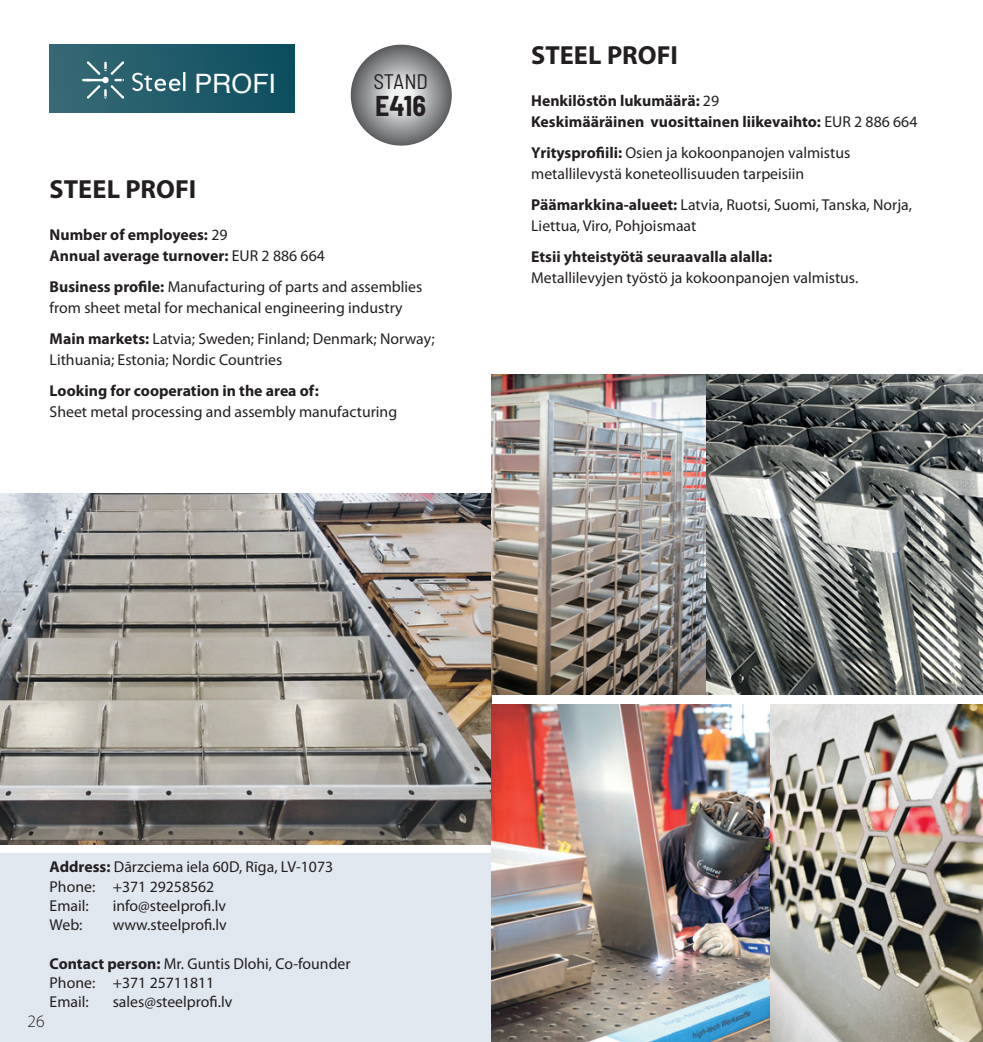
<style>
.page{position:relative;width:983px;height:1042px;background:#fff}
.page>*{position:absolute;margin:0;border:0;box-sizing:border-box;transform-origin:0 0}
.t1{font:700 semi-condensed 28px "Barlow";color:#231f20}
.t2{font:26.6px "Helvetica";color:#2c2e35}
.t3{font:26.6px "Helvetica";color:#fefefe}
.t4{font:700 26.25px "Myriad Pro";color:#231f20}
.t5{font:semi-condensed 21px "Barlow";letter-spacing:-.01em;color:#231f20}
.t6{font:300 17.5px "Myriad Pro";color:#231f20}
.t7{font:15.75px/21px "Myriad Pro";color:#231f20}
.t8{font:700 15.75px/21px "Myriad Pro";color:#231f20}
.s1{font-weight:400}
.s2{font-weight:700}
</style>
<div class="page">
<div style="left:0;top:853px;width:491px;height:189px;background:#e1e7ef"></div>
<div style="left:50px;top:45px;width:244px;height:68px;background:linear-gradient(to right,#386a76,#0c4e5e)"></div>
<svg style="left:82px;top:61px;width:42px;height:38px"></svg>
<svg style="left:132px;top:72px;width:53px;height:19px"></svg>
<svg style="left:350px;top:45px;width:101px;height:101px"></svg>
<img style="left:0;top:493px;width:491px;height:351px">
<img style="left:491px;top:704px;width:491px;height:338px">
<img style="left:491px;top:374px;width:491px;height:320px">
<h2 class="t3" style="left:194px;top:63px;width:83px">PROFI</h2>
<h3 class="t5" style="left:373px;top:68px;width:56px">STAND</h3>
<h1 class="t1" style="left:375px;top:89px;width:52px">E416</h1>
<h3 class="t4" style="left:50px;top:172px;width:148px">STEEL PROFI</h3>
<p class="t8" style="left:50px;top:224px;width:276px">Number of employees: <span class="s1">29<br></span>Annual average turnover: <span class="s1">EUR 2 886 664</span></p>
<p class="t7" style="left:50px;top:276px;width:374px"><span class="s2">Business profile:</span> Manufacturing of parts and assemblies from sheet metal for mechanical engineering industry</p>
<p class="t7" style="left:50px;top:328px;width:386px"><span class="s2">Main markets:</span> Latvia; Sweden; Finland; Denmark; Norway;<br>Lithuania; Estonia; Nordic Countries</p>
<p class="t8" style="left:50px;top:380px;width:270px">Looking for cooperation in the area of:</p>
<p class="t7" style="left:50px;top:401px;width:349px">Sheet metal processing and assembly manufacturing</p>
<h3 class="t4" style="left:531px;top:38px;width:148px">STEEL PROFI</h3>
<p class="t8" style="left:531px;top:90px;width:387px">Henkilöstön lukumäärä: <span class="s1">29<br></span>Keskimääräinen vuosittainen liikevaihto: <span class="s1">EUR 2 886 664</span></p>
<p class="t7" style="left:531px;top:142px;width:320px"><span class="s2">Yritysprofiili:</span> Osien ja kokoonpanojen valmistus metallilevystä koneteollisuuden tarpeisiin</p>
<p class="t7" style="left:531px;top:194px;width:382px"><span class="s2">Päämarkkina-alueet:</span> Latvia, Ruotsi, Suomi, Tanska, Norja,<br>Liettua, Viro, Pohjoismaat</p>
<p class="t8" style="left:531px;top:246px;width:242px">Etsii yhteistyötä seuraavalla alalla:</p>
<p class="t7" style="left:531px;top:267px;width:328px">Metallilevyjen työstö ja kokoonpanojen valmistus.</p>
<h2 class="t2" style="left:667px;top:145px;width:83px">PROFI</h2>
<h2 class="t2" style="left:785px;top:138px;width:93px">Jaunais</h2>
<h2 class="t2" style="left:668px;top:232px;width:83px">PROFI</h2>
<p class="t7" style="left:50px;top:857px;width:285px;line-height:19.2px"><span class="s2">Address:</span> Dārzciema iela 60D, Rīga, LV-1073<br>Phone: +371 29258562<br>Email:</p>
<p class="t7" style="left:113px;top:895px;width:115px">info@steelprofi.lv</p>
<p class="t7" style="left:50px;top:914px;width:34px">Web:</p>
<p class="t7" style="left:113px;top:914px;width:116px">www.steelprofi.lv</p>
<p class="t7" style="left:50px;top:953px;width:302px;line-height:19.2px"><span class="s2">Contact person:</span> Mr. Guntis Dlohi, Co-founder<br>Phone: +371 25711811<br>Email:</p>
<p class="t7" style="left:113px;top:991px;width:121px">sales@steelprofi.lv</p>
<p class="t6" style="left:28px;top:1010px;width:19px">26</p>
</div>
